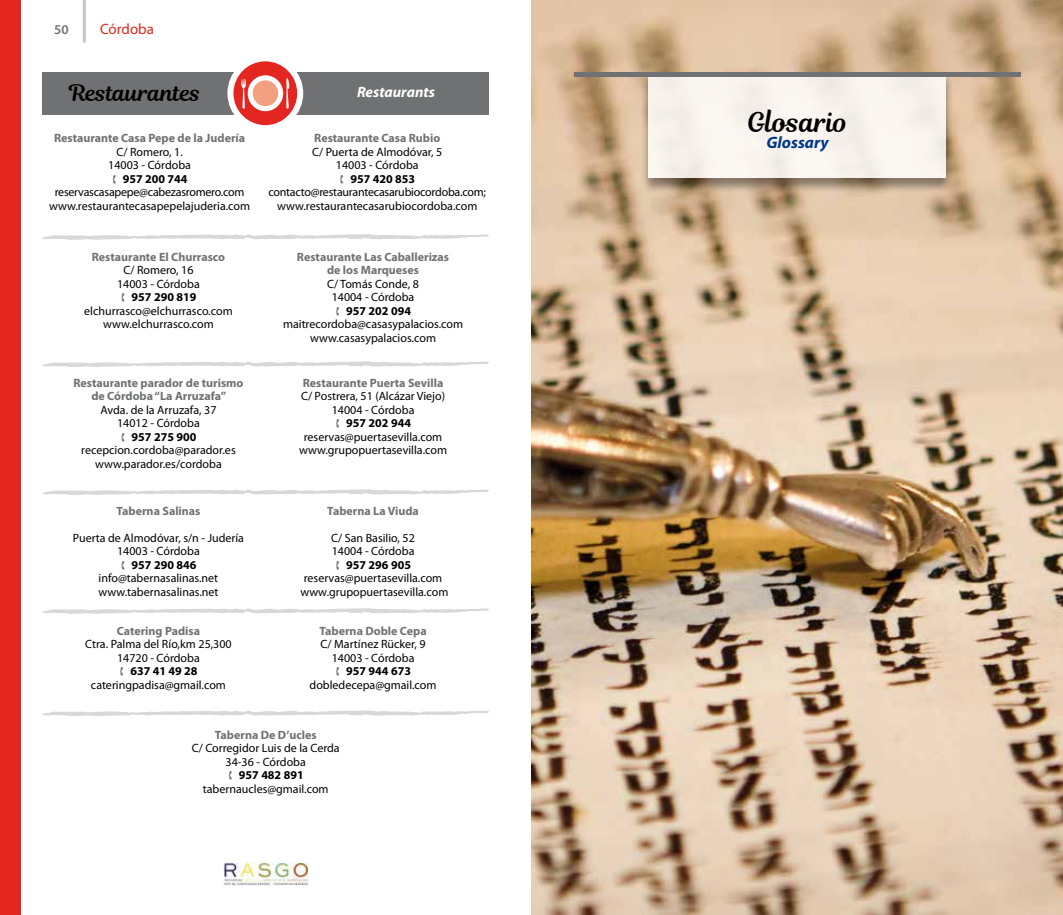
<style>
.page{position:relative;width:1063px;height:915px;background:#fff}
.page>*{position:absolute;margin:0;border:0;box-sizing:border-box;transform-origin:0 0}
.t1{font:27px "Magnolia Script";color:#000}
.t2{font:22.5px "Magnolia Script";color:#000}
.t3{font:italic 700 16.5px "Myriad Pro";color:#00368a}
.t4{font:italic 700 15px "Myriad Pro";color:#fff}
.t5{font:15px "Myriad Pro";color:#e42620}
.t6{font:600 13.5px "Myriad Pro";color:#707172}
.t7{font:12px/13.5px "Myriad Pro";color:#000;text-align:center}
.t8{font:700 12px/13.5px "Myriad Pro";color:#707172;text-align:center}
.t9{font:700 12px "Myriad Pro";color:#000}
.t10{font:12px/13.5px "Myriad Pro";letter-spacing:-.02em;color:#000;text-align:center}
</style>
<div class="page">
<hr style="left:83px;top:0;width:3px;height:43px;background:#c6c7c8">
<div style="left:0;top:0;width:21px;height:914px;background:#e42620"></div>
<img style="left:531px;top:0;width:532px;height:914px">
<div style="left:640px;top:73px;width:314px;height:122px;background:#000;opacity:.5"></div>
<div style="left:648px;top:72px;width:298px;height:106px;background:#f8f3ee"></div>
<div style="left:574px;top:72px;width:446px;height:5px;background:#707172"></div>
<div style="left:42px;top:72px;width:446px;height:42px;background:#707172"></div>
<svg style="left:230px;top:58px;width:70px;height:70px;background:#e84944"></svg>
<div style="left:227px;top:55px;width:76px;height:76px;border:6px solid #fff;border-radius:50%"></div>
<div style="left:248px;top:75px;width:35px;height:36px;background:#fff;border-radius:50%"></div>
<div style="left:253px;top:80px;width:25px;height:26px;background:#f3a080;border-radius:50%"></div>
<svg style="left:286px;top:78px;width:3px;height:31px"></svg>
<svg style="left:241px;top:79px;width:5px;height:30px"></svg>
<svg style="left:42px;top:234px;width:447px;height:6px"></svg>
<svg style="left:42px;top:361px;width:447px;height:6px"></svg>
<svg style="left:42px;top:489px;width:447px;height:6px"></svg>
<svg style="left:42px;top:608px;width:447px;height:6px"></svg>
<svg style="left:42px;top:710px;width:447px;height:6px"></svg>
<img style="left:223px;top:862px;width:85px;height:22px">
<p class="t6" style="left:54px;top:21px;width:16px">50</p>
<p class="t5" style="left:100px;top:20px;width:55px">Córdoba</p>
<h2 class="t2" style="left:69px;top:76px;width:133px">Restaurantes</h2>
<p class="t4" style="left:357px;top:82px;width:79px">Restaurants</p>
<p class="t8" style="left:54px;top:131px;width:193px">Restaurante Casa Pepe de la Judería</p>
<p class="t7" style="left:108px;top:144px;width:84px">C/ Romero, 1.<br>14003 - Córdoba</p>
<p class="t9" style="left:123px;top:171px;width:66px">957 200 744</p>
<p class="t7" style="left:49px;top:185px;width:203px">reservascasapepe@cabezasromero.com www.restaurantecasapepelajuderia.com</p>
<p class="t8" style="left:314px;top:131px;width:128px">Restaurante Casa Rubio</p>
<p class="t7" style="left:312px;top:144px;width:132px">C/ Puerta de Almodóvar, 5<br>14003 - Córdoba</p>
<p class="t9" style="left:350px;top:171px;width:66px">957 420 853</p>
<p class="t10" style="left:268px;top:185px;width:219px">contacto@restaurantecasarubiocordoba.com; www.restaurantecasarubiocordoba.com</p>
<p class="t8" style="left:297px;top:249px;width:154px">Restaurante Las Caballerizas de los Marqueses</p>
<p class="t7" style="left:327px;top:277px;width:93px">C/ Tomás Conde, 8<br>14004 - Córdoba</p>
<p class="t9" style="left:346px;top:303px;width:66px">957 202 094</p>
<p class="t7" style="left:283px;top:317px;width:181px">maitrecordoba@casasypalacios.com www.casasypalacios.com</p>
<p class="t8" style="left:303px;top:375px;width:142px">Restaurante Puerta Sevilla</p>
<p class="t7" style="left:301px;top:389px;width:146px">C/ Postrera, 51 (Alcázar Viejo)<br>14004 - Córdoba</p>
<p class="t9" style="left:346px;top:415px;width:66px">957 202 944</p>
<p class="t7" style="left:299px;top:429px;width:149px">reservas@puertasevilla.com www.grupopuertasevilla.com</p>
<p class="t8" style="left:92px;top:249px;width:135px">Restaurante El Churrasco</p>
<p class="t7" style="left:117px;top:263px;width:84px">C/ Romero, 16<br>14003 - Córdoba</p>
<p class="t9" style="left:132px;top:289px;width:66px">957 290 819</p>
<p class="t7" style="left:84px;top:304px;width:150px">elchurrasco@elchurrasco.com www.elchurrasco.com</p>
<p class="t8" style="left:73px;top:375px;width:172px">Restaurante parador de turismo de Córdoba “La Arruzafa”</p>
<p class="t7" style="left:100px;top:402px;width:118px">Avda. de la Arruzafa, 37<br>14012 - Córdoba</p>
<p class="t9" style="left:132px;top:428px;width:66px">957 275 900</p>
<p class="t7" style="left:81px;top:443px;width:156px">recepcion.cordoba@parador.es www.parador.es/cordoba</p>
<p class="t8" style="left:116px;top:503px;width:86px">Taberna Salinas</p>
<p class="t7" style="left:73px;top:530px;width:173px">Puerta de Almodóvar, s/n - Judería<br>14003 - Córdoba</p>
<p class="t9" style="left:132px;top:556px;width:66px">957 290 846</p>
<p class="t7" style="left:98px;top:571px;width:122px;text-align:left">info@tabernasalinas.net www.tabernasalinas.net</p>
<p class="t8" style="left:117px;top:623px;width:85px">Catering Padisa</p>
<p class="t7" style="left:85px;top:637px;width:148px">Ctra. Palma del Río,km 25,300<br>14720 - Córdoba</p>
<p class="t9" style="left:130px;top:663px;width:69px">637 41 49 28</p>
<p class="t7" style="left:91px;top:677px;width:136px">cateringpadisa@gmail.com</p>
<p class="t8" style="left:215px;top:727px;width:103px">Taberna De D’ucles</p>
<p class="t7" style="left:192px;top:741px;width:149px">C/ Corregidor Luis de la Cerda<br>34-36 - Córdoba</p>
<p class="t9" style="left:239px;top:767px;width:66px">957 482 891</p>
<p class="t7" style="left:203px;top:781px;width:127px">tabernaucles@gmail.com</p>
<p class="t8" style="left:327px;top:503px;width:93px">Taberna La Viuda</p>
<p class="t7" style="left:331px;top:530px;width:85px;text-align:left">C/ San Basilio, 52<br>14004 - Córdoba</p>
<p class="t9" style="left:346px;top:556px;width:66px">957 296 905</p>
<p class="t7" style="left:300px;top:571px;width:149px;text-align:left">reservas@puertasevilla.com www.grupopuertasevilla.com</p>
<p class="t8" style="left:319px;top:623px;width:109px">Taberna Doble Cepa</p>
<p class="t7" style="left:321px;top:637px;width:107px">C/ Martínez Rücker, 9<br>14003 - Córdoba</p>
<p class="t9" style="left:346px;top:663px;width:66px">957 944 673</p>
<p class="t7" style="left:310px;top:677px;width:128px">dobledecepa@gmail.com</p>
<h1 class="t1" style="left:747px;top:102px;width:103px">Glosario</h1>
<h3 class="t3" style="left:766px;top:132px;width:64px">Glossary</h3>
</div>
